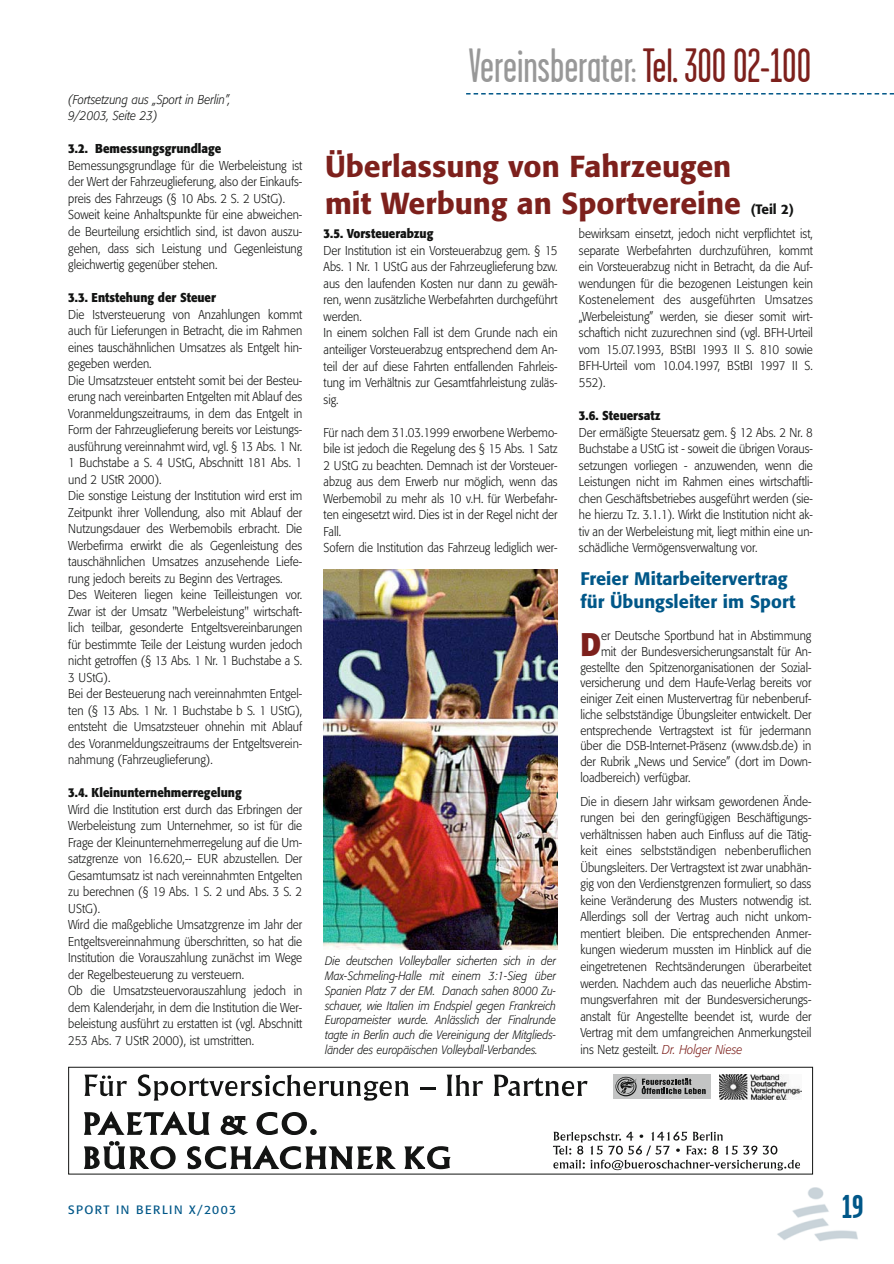
<style>
.page{position:relative;width:894px;height:1264px;background:#fff}
.page>*{position:absolute;margin:0;border:0;box-sizing:border-box;transform-origin:0 0}
.t1{font:48px "Garage Gothic";color:#989898}
.t2{font:700 33px "Garage Gothic";color:#005788}
.t3{font:700 32.4px "Formata";color:#7d201c;scale:.9 1}
.t4{font:500 30px/37.7px "Formata";color:#7d201c}
.t5{font:500 18px/22.6px "Formata";color:#005788}
.t6{font:500 13.5px "Formata";color:#131413}
.t7{font:300 12.75px/16.5px "Formata";color:#131413;scale:.9 1}
.t8{font:700 12.75px "Formata";color:#131413;scale:.9 1}
.t9{font:italic 300 12.75px/16.5px "Formata";color:#131413;scale:.9 1}
.t10{font:italic 300 12px/14.9px "Formata";color:#131413;text-align:justify;scale:.9 1}
.t11{font:12px "Formata";letter-spacing:.115em;color:#005788}
.s1{color:#7d201c}
.s2{font-style:italic;color:#7d201c}
</style>
<div class="page">
<img style="left:777px;top:1187px;width:81px;height:54px">
<svg style="left:466px;top:93px;width:427px;height:1px"></svg>
<img style="left:323px;top:569px;width:234px;height:379px">
<div style="left:68px;top:1066px;width:744px;height:108px;border:1px solid #131413"></div>
<svg style="left:84px;top:1074px;width:718px;height:96px"></svg>
<img style="left:719px;top:1074px;width:82px;height:25px">
<svg style="left:84px;top:1074px;width:43px;height:21px"></svg>
<svg style="left:138px;top:1074px;width:270px;height:26px"></svg>
<svg style="left:419px;top:1087px;width:16px;height:2px"></svg>
<svg style="left:446px;top:1074px;width:37px;height:21px"></svg>
<svg style="left:493px;top:1074px;width:94px;height:21px"></svg>
<svg style="left:84px;top:1109px;width:313px;height:60px"></svg>
<svg style="left:403px;top:1145px;width:49px;height:24px"></svg>
<svg style="left:552px;top:1131px;width:247px;height:39px"></svg>
<div style="left:612px;top:1074px;width:98px;height:24px;background:#c3c4c4"></div>
<svg style="left:615px;top:1076px;width:90px;height:20px"></svg>
<p class="t9" style="left:68px;top:92px;width:182px">(Fortsetzung aus „Sport in Berlin”,<br>9/2003, Seite 23)</p>
<p class="t8" style="left:68px;top:143px;width:171px">3.2. Bemessungsgrundlage</p>
<p class="t7" style="left:68px;top:158px;width:261px">Bemessungsgrundlage für die Werbeleistung ist der Wert der Fahrzeuglieferung, also der Einkaufs&shy;preis des Fahrzeugs (§ 10 Abs. 2 S. 2 UStG).<br>Soweit keine Anhaltspunkte für eine abweichen&shy;de Beurteilung ersichtlich sind, ist davon auszu&shy;gehen, dass sich Leistung und Gegenleistung gleichwertig gegenüber stehen.</p>
<p class="t8" style="left:68px;top:292px;width:165px">3.3. Entstehung der Steuer</p>
<p class="t7" style="left:68px;top:307px;width:261px">Die Istversteuerung von Anzahlungen kommt auch für Lieferungen in Betracht, die im Rahmen eines tauschähnlichen Umsatzes als Entgelt hin&shy;gegeben werden.<br>Die Umsatzsteuer entsteht somit bei der Besteu&shy;erung nach vereinbarten Entgelten mit Ablauf des Voranmeldungszeitraums, in dem das Entgelt in Form der Fahrzeuglieferung bereits vor Leistungs&shy;ausführung vereinnahmt wird, vgl. § 13 Abs. 1 Nr.<br>1 Buchstabe a S. 4 UStG, Abschnitt 181 Abs. 1 und 2 UStR 2000).<br>Die sonstige Leistung der Institution wird erst im Zeitpunkt ihrer Vollendung, also mit Ablauf der Nutzungsdauer des Werbemobils erbracht. Die Werbefirma erwirkt die als Gegenleistung des tauschähnlichen Umsatzes anzusehende Liefe&shy;rung jedoch bereits zu Beginn des Vertrages.<br>Des Weiteren liegen keine Teilleistungen vor.<br>Zwar ist der Umsatz "Werbeleistung" wirtschaft&shy;lich teilbar, gesonderte Entgeltsvereinbarungen für bestimmte Teile der Leistung wurden jedoch nicht getroffen (§ 13 Abs. 1 Nr. 1 Buchstabe a S.<br>3 UStG).<br>Bei der Besteuerung nach vereinnahmten Entgel&shy;ten (§ 13 Abs. 1 Nr. 1 Buchstabe b S. 1 UStG), entsteht die Umsatzsteuer ohnehin mit Ablauf des Voranmeldungszeitraums der Entgeltsverein&shy;nahmung (Fahrzeuglieferung).</p>
<p class="t8" style="left:68px;top:787px;width:194px">3.4. Kleinunternehmerregelung</p>
<p class="t7" style="left:68px;top:802px;width:261px">Wird die Institution erst durch das Erbringen der Werbeleistung zum Unternehmer, so ist für die Frage der Kleinunternehmerregelung auf die Um&shy;satzgrenze von 16.620,-- EUR abzustellen. Der Gesamtumsatz ist nach vereinnahmten Entgelten zu berechnen (§ 19 Abs. 1 S. 2 und Abs. 3 S. 2<br>UStG).<br>Wird die maßgebliche Umsatzgrenze im Jahr der Entgeltsvereinnahmung überschritten, so hat die Institution die Vorauszahlung zunächst im Wege der Regelbesteuerung zu versteuern.<br>Ob die Umsatzsteuervorauszahlung jedoch in dem Kalenderjahr, in dem die Institution die Wer&shy;beleistung ausführt zu erstatten ist (vgl. Abschnitt 253 Abs. 7 UStR 2000), ist umstritten.</p>
<h1 class="t1" style="left:468px;top:47px;width:344px">Vereinsberater: <span class="s1">Tel. 300 02-100</span></h1>
<h3 class="t4" style="left:325px;top:150px;width:417px">Überlassung von Fahrzeugen mit Werbung an Sportvereine</h3>
<p class="t6" style="left:750px;top:204px;width:45px">(Teil 2)</p>
<p class="t8" style="left:323px;top:228px;width:124px">3.5. Vorsteuerabzug</p>
<p class="t7" style="left:323px;top:243px;width:261px">Der Institution ist ein Vorsteuerabzug gem. § 15<br>Abs. 1 Nr. 1 UStG aus der Fahrzeuglieferung bzw. aus den laufenden Kosten nur dann zu gewäh&shy;ren, wenn zusätzliche Werbefahrten durchgeführt werden.<br>In einem solchen Fall ist dem Grunde nach ein anteiliger Vorsteuerabzug entsprechend dem An&shy;teil der auf diese Fahrten entfallenden Fahrleis&shy;tung im Verhältnis zur Gesamtfahrleistung zuläs&shy;sig.</p>
<p class="t7" style="left:323px;top:424px;width:261px">Für nach dem 31.03.1999 erworbene Werbemo&shy;bile ist jedoch die Regelung des § 15 Abs. 1 Satz 2 UStG zu beachten. Demnach ist der Vorsteuer&shy;abzug aus dem Erwerb nur möglich, wenn das Werbemobil zu mehr als 10 v.H. für Werbefahr&shy;ten eingesetzt wird. Dies ist in der Regel nicht der Fall.<br>Sofern die Institution das Fahrzeug lediglich wer-</p>
<p class="t10" style="left:325px;top:954px;width:258px">Die deutschen Volleyballer sicherten sich in der Max-Schmeling-Halle mit einem 3:1-Sieg über Spanien Platz 7 der EM. Danach sahen 8000 Zu&shy;schauer, wie Italien im Endspiel gegen Frankreich Europameister wurde. Anlässlich der Finalrunde tagte in Berlin auch die Vereinigung der Mitglieds&shy;länder des europäischen Volleyball-Verbandes.</p>
<p class="t7" style="left:578px;top:226px;width:261px;text-align:justify">bewirksam einsetzt, jedoch nicht verpflichtet ist, separate Werbefahrten durchzuführen, kommt ein Vorsteuerabzug nicht in Betracht, da die Auf&shy;wendungen für die bezogenen Leistungen kein Kostenelement des ausgeführten Umsatzes „Werbeleistung” werden, sie dieser somit wirt&shy;schaftich nicht zuzurechnen sind (vgl. BFH-Urteil vom 15.07.1993, BStBI 1993 II S. 810 sowie BFH-Urteil vom 10.04.1997, BStBI 1997 II S.<br>552).</p>
<p class="t8" style="left:578px;top:410px;width:92px">3.6. Steuersatz</p>
<p class="t7" style="left:578px;top:424px;width:261px;text-align:justify">Der ermäßigte Steuersatz gem. § 12 Abs. 2 Nr. 8<br>Buchstabe a UStG ist - soweit die übrigen Voraus&shy;setzungen vorliegen - anzuwenden, wenn die Leistungen nicht im Rahmen eines wirtschaftli&shy;chen Geschäftsbetriebes ausgeführt werden (sie&shy;he hierzu Tz. 3.1.1). Wirkt die Institution nicht ak&shy;tiv an der Werbeleistung mit, liegt mithin eine un&shy;schädliche Vermögensverwaltung vor.</p>
<h3 class="t5" style="left:580px;top:568px;width:216px">Freier Mitarbeitervertrag für Übungsleiter im Sport</h3>
<h3 class="t3" style="left:580px;top:629px;width:24px">D</h3>
<p class="t7" style="left:601px;top:628px;width:235px">er Deutsche Sportbund hat in Abstimmung</p>
<p class="t7" style="left:601px;top:644px;width:235px">mit der Bundesversicherungsanstalt für An-</p>
<p class="t7" style="left:580px;top:659px;width:258px">gestellte den Spitzenorganisationen der Sozial-</p>
<p class="t7" style="left:580px;top:675px;width:258px">versicherung und dem Haufe-Verlag bereits vor</p>
<p class="t7" style="left:580px;top:691px;width:258px">einiger Zeit einen Mustervertrag für nebenberuf-</p>
<p class="t7" style="left:580px;top:707px;width:258px">liche selbstständige Übungsleiter entwickelt. Der</p>
<p class="t7" style="left:580px;top:722px;width:258px">entsprechende Vertragstext ist für jedermann</p>
<p class="t7" style="left:580px;top:738px;width:258px">über die DSB-Internet-Präsenz (www.dsb.de) in</p>
<p class="t7" style="left:580px;top:754px;width:258px">der Rubrik „News und Service” (dort im Down-</p>
<p class="t7" style="left:580px;top:770px;width:124px">loadbereich) verfügbar.</p>
<p class="t7" style="left:580px;top:794px;width:258px;text-align:justify">Die in diesern Jahr wirksam gewordenen Ände&shy;rungen bei den geringfügigen Beschäftigungs&shy;verhältnissen haben auch Einfluss auf die Tätig&shy;keit eines selbstständigen nebenberuflichen Übungsleiters. Der Vertragstext ist zwar unabhän&shy;gig von den Verdienstgrenzen formuliert, so dass keine Veränderung des Musters notwendig ist.<br>Allerdings soll der Vertrag auch nicht unkom&shy;mentiert bleiben. Die entsprechenden Anmer&shy;kungen wiederum mussten im Hinblick auf die eingetretenen Rechtsänderungen überarbeitet werden. Nachdem auch das neuerliche Abstim&shy;mungsverfahren mit der Bundesversicherungs&shy;anstalt für Angestellte beendet ist, wurde der Vertrag mit dem umfangreichen Anmerkungsteil ins Netz gesteilt. <span class="s2">Dr. Holger Niese</span></p>
<p class="t11" style="left:68px;top:1203px;width:169px">SPORT IN BERLIN X/2003</p>
<h2 class="t2" style="left:841px;top:1186px;width:23px">19</h2>
</div>
